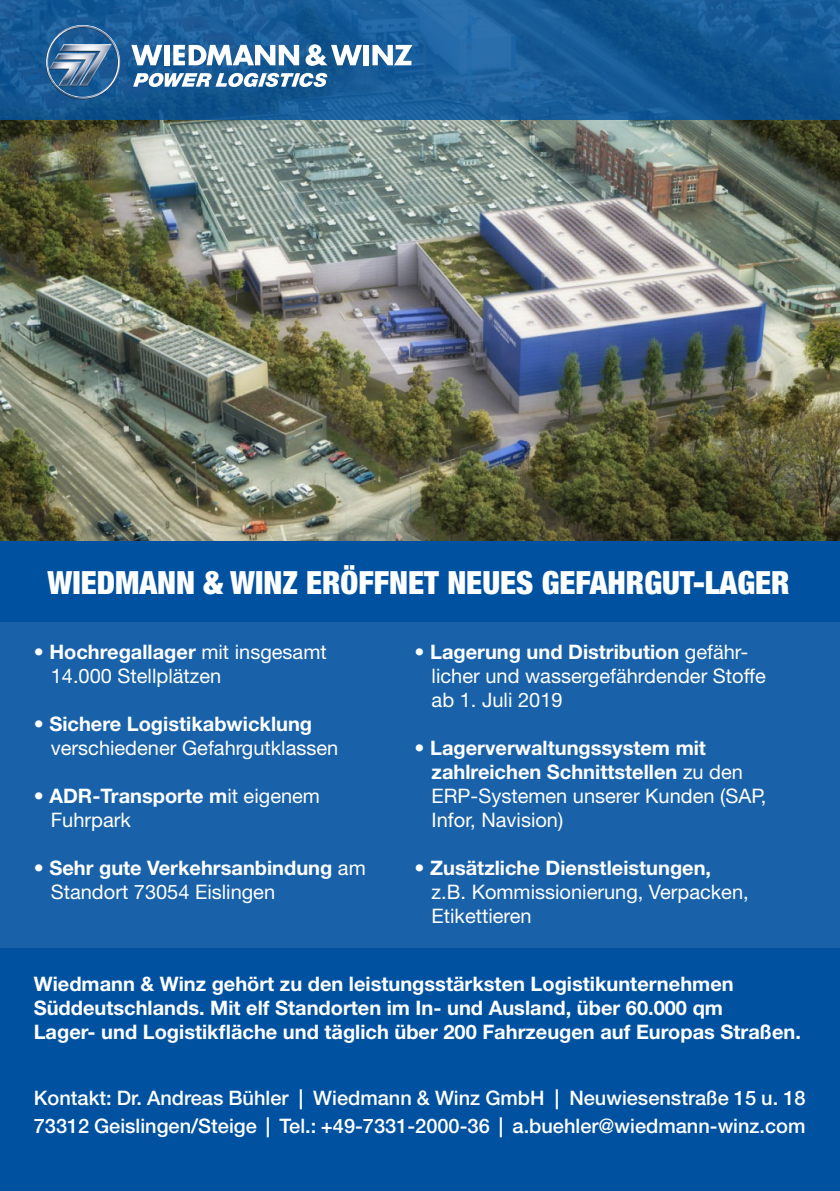
<style>
.page{position:relative;width:840px;height:1191px;background:#fff}
.page>*{position:absolute;margin:0;border:0;box-sizing:border-box;transform-origin:0 0}
.t1{font:900 condensed 32px "Helvetica Neue LT Std";color:#fff}
.t2{font:700 20px/24px "Helvetica Neue LT Std";color:#fff}
.t3{font:20px/24px "Helvetica Neue LT Std";color:#fff}
.t4{font:500 20px/28px "Helvetica Neue LT Std";color:#fff}
.s1{font-weight:700}
.s2{font-weight:400}
</style>
<div class="page">
<div style="left:0;top:541px;width:839px;height:650px;background:#0052a0"></div>
<img style="left:0;top:120px;width:839px;height:421px">
<svg style="left:0;top:0;width:839px;height:120px;background:#165a96"></svg>
<svg style="left:131px;top:45px;width:31px;height:20px"></svg>
<div style="left:164px;top:45px;width:5px;height:20px;background:#fff"></div>
<svg style="left:173px;top:45px;width:126px;height:20px"></svg>
<svg style="left:305px;top:44px;width:57px;height:22px"></svg>
<div style="left:363px;top:45px;width:6px;height:20px;background:#fff"></div>
<svg style="left:372px;top:45px;width:40px;height:20px"></svg>
<svg style="left:133px;top:73px;width:194px;height:14px"></svg>
<img style="left:45px;top:25px;width:75px;height:75px">
<img style="left:46px;top:26px;width:73px;height:73px">
<svg style="left:49px;top:44px;width:62px;height:42px;background:#688aad"></svg>
<hr style="left:61px;top:51px;width:40px;height:1px;background:#1e3b54">
<div style="left:0;top:622px;width:839px;height:325px;background:#1962a9"></div>
<h1 class="t1" style="left:47px;top:562px;width:743px">WIEDMANN &amp; WINZ ERÖFFNET NEUES GEFAHRGUT-LAGER</h1>
<p class="t3" style="left:51px;top:640px;width:277px;text-indent:-17px"><span class="s1">• Hochregallager</span> mit insgesamt<br>14.000 Stellplätzen</p>
<p class="t2" style="left:34px;top:712px;width:280px">• Sichere Logistikabwicklung</p>
<p class="t3" style="left:51px;top:736px;width:289px">verschiedener Gefahrgutklassen</p>
<p class="t3" style="left:51px;top:784px;width:270px;text-indent:-17px"><span class="s1">• ADR-Transporte m</span>it eigenem<br>Fuhrpark</p>
<p class="t2" style="left:51px;top:856px;width:316px;text-indent:-17px">• Sehr gute Verkehrsanbindung <span class="s2">am<br>Standort 73054 Eislingen</span></p>
<p class="t3" style="left:431px;top:640px;width:335px;text-indent:-17px"><span class="s1">• Lagerung und Distribution</span> gefähr&shy;licher und wassergefährdender Stoffe ab 1. Juli 2019</p>
<p class="t2" style="left:431px;top:736px;width:336px;text-indent:-17px">• Lagerverwaltungssystem mit zahlreichen Schnittstellen <span class="s2">zu den<br>ERP-Systemen unserer Kunden (SAP,<br>Infor, Navision)</span></p>
<p class="t2" style="left:414px;top:856px;width:298px">• Zusätzliche Dienstleistungen,</p>
<p class="t3" style="left:431px;top:880px;width:318px">z.B. Kommissionierung, Verpacken,<br>Etikettieren</p>
<p class="t2" style="left:34px;top:971px;width:768px">Wiedmann &amp; Winz gehört zu den leistungsstärksten Logistikunternehmen<br>Süddeutschlands. Mit elf Standorten im In- und Ausland, über 60.000 qm<br>Lager- und Logistikfläche und täglich über 200 Fahrzeugen auf Europas Straßen.</p>
<p class="t4" style="left:34px;top:1083px;width:772px">Kontakt: Dr. Andreas Bühler | Wiedmann &amp; Winz GmbH | Neuwiesenstraße 15 u. 18<br>73312 Geislingen/Steige | Tel.: +49-7331-2000-36 | a.buehler@wiedmann-winz.com</p>
</div>
